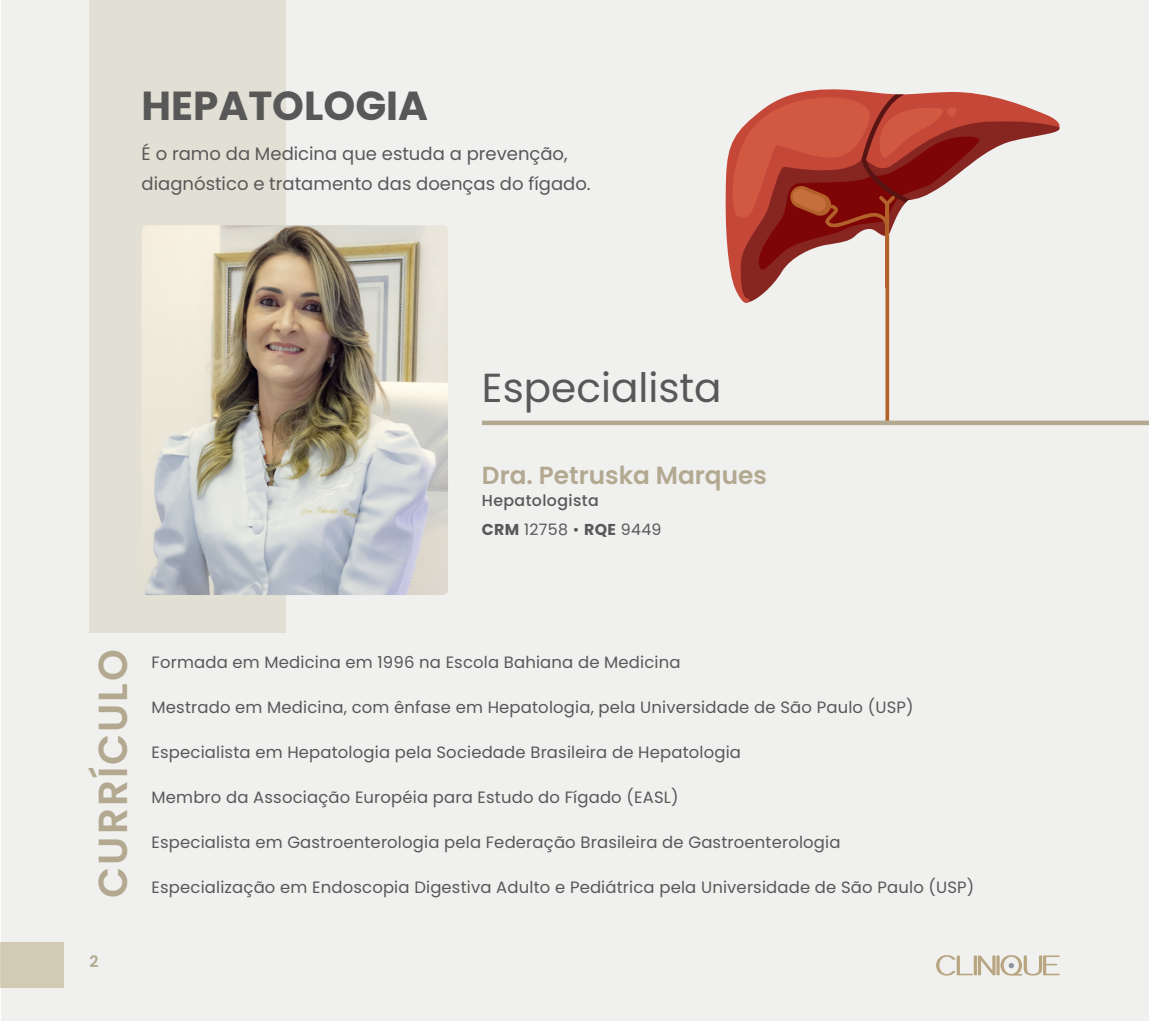
<style>
.page{position:relative;width:1149px;height:1021px;background:#fff}
.page>*{position:absolute;margin:0;border:0;box-sizing:border-box;transform-origin:0 0}
.t1{font:40.5px "Poppins";color:#585858}
.t2{font:700 40.5px "Poppins";color:#585858}
.t3{font:600 40.5px "Poppins";letter-spacing:.05em;color:#b3a991}
.t4{font:600 24.75px "Poppins";color:#b3a991}
.t5{font:18px/29.2px "Poppins";color:#585858}
.t6{font:16.43px "Poppins";letter-spacing:.01em;color:#585858}
.t7{font:15.75px "Poppins";letter-spacing:.02em;color:#585858}
.t8{font:500 15.75px "Poppins";letter-spacing:.025em;color:#585858}
.t9{font:600 15.75px "Poppins";color:#b3a991}
.s1{font-weight:700}
</style>
<div class="page">
<div style="left:1px;top:0;width:1147px;height:1020px;background:#f0f0ef"></div>
<hr style="left:1148px;top:0;width:1px;height:1020px;background:#f0f0ef">
<svg style="left:936px;top:955px;width:123px;height:20px"></svg>
<div style="left:0;top:942px;width:64px;height:46px;background:#d3cab6"></div>
<div style="left:89px;top:0;width:196px;height:633px;background:#e2dfd4"></div>
<img style="left:142px;top:225px;width:306px;height:370px">
<svg style="left:794px;top:89px;width:266px;height:68px"></svg>
<svg style="left:725px;top:94px;width:255px;height:326px"></svg>
<div style="left:482px;top:420px;width:666px;height:5px;background:#b3a991"></div>
<h1 class="t2" style="left:142px;top:82px;width:288px">HEPATOLOGIA</h1>
<p class="t5" style="left:142px;top:139px;width:450px">É o ramo da Medicina que estuda a prevenção, diagnóstico e tratamento das doenças do fígado.</p>
<h1 class="t1" style="left:482px;top:364px;width:241px">Especialista</h1>
<h2 class="t4" style="left:482px;top:461px;width:286px">Dra. Petruska Marques</h2>
<p class="t8" style="left:482px;top:491px;width:118px">Hepatologista</p>
<p class="t7" style="left:482px;top:520px;width:181px"><span class="s1">CRM</span> 12758 • <span class="s1">RQE</span> 9449</p>
<h1 class="t3" style="left:89px;top:897px;width:250px;rotate:-90deg">CURRÍCULO</h1>
<p class="t9" style="left:89px;top:952px;width:11px">2</p>
<p class="t6" style="left:151px;top:653px;width:530px">Formada em Medicina em 1996 na Escola Bahiana de Medicina</p>
<p class="t6" style="left:151px;top:698px;width:763px">Mestrado em Medicina, com ênfase em Hepatologia, pela Universidade de São Paulo (USP)</p>
<p class="t6" style="left:151px;top:743px;width:590px">Especialista em Hepatologia pela Sociedade Brasileira de Hepatologia</p>
<p class="t6" style="left:151px;top:788px;width:528px">Membro da Associação Européia para Estudo do Fígado (EASL)</p>
<p class="t6" style="left:151px;top:833px;width:690px">Especialista em Gastroenterologia pela Federação Brasileira de Gastroenterologia</p>
<p class="t6" style="left:151px;top:878px;width:824px">Especialização em Endoscopia Digestiva Adulto e Pediátrica pela Universidade de São Paulo (USP)</p>
</div>
